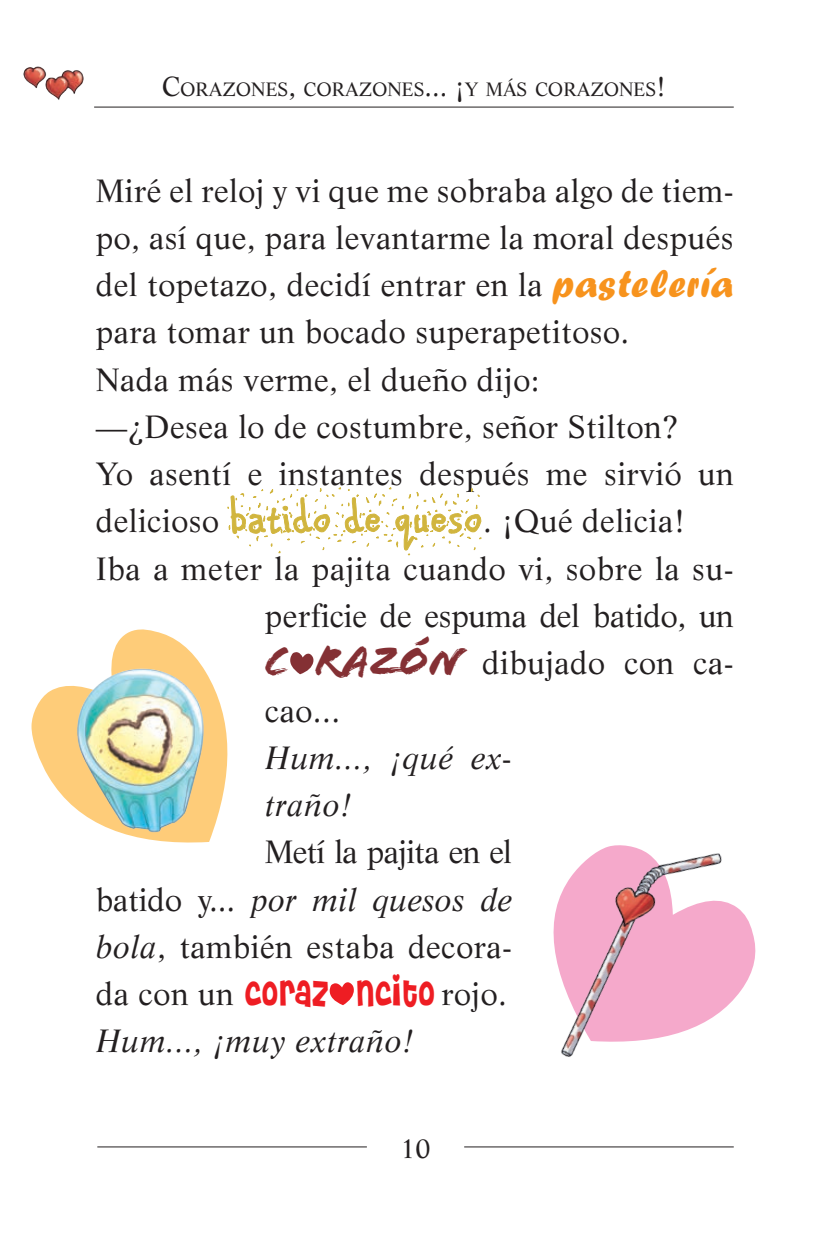
<style>
.page{position:relative;width:829px;height:1243px;background:#fff}
.page>*{position:absolute;margin:0;border:0;box-sizing:border-box;transform-origin:0 0}
.t1{font:31.5px/47.2px "Life LT Std";letter-spacing:.015em;color:#231f20}
.t2{font:31.5px "Life LT Std";letter-spacing:-.01em;color:#231f20}
.t3{font:italic 31.5px/47.2px "Life LT Std";letter-spacing:.015em;color:#231f20}
.t4{font:27px "Life LT Std";color:#231f20}
.t5{font:18.9px "Life LT Std";color:#231f20}
.s1{font-size:27px}
.s2{font-family:"Forte MT Std";font-size:40.5px;color:#f7931d}
.s3{font-family:"Chipper Std";font-size:54px;color:#d1b53e}
.s4{font-family:"Flood";font-size:45px;color:#843034}
.s5{font-style:italic}
.s6{font-family:"Cheri";font-size:36px;color:#ee1d23}
</style>
<div class="page">
<svg style="left:290px;top:652px;width:24px;height:22px"></svg>
<svg style="left:330px;top:982px;width:24px;height:23px"></svg>
<img style="left:23px;top:66px;width:61px;height:34px">
<img style="left:31px;top:629px;width:197px;height:214px">
<img style="left:553px;top:845px;width:203px;height:212px">
<hr style="left:94px;top:107px;width:639px;height:1px;background:#231f20">
<hr style="left:97px;top:1146px;width:270px;height:1px;background:#231f20">
<hr style="left:464px;top:1146px;width:269px;height:1px;background:#231f20">
<p class="t5" style="left:162px;top:77px;width:506px"><span class="s1">C</span>ORAZONES<span class="s1">,</span> CORAZONES<span class="s1">... ¡</span>Y MÁS CORAZONES<span class="s1">!</span></p>
<p class="t1" style="left:96px;top:167px;width:639px">Miré el reloj y vi que me sobraba algo de tiem-</p>
<p class="t1" style="left:96px;top:214px;width:639px">po, así que, para levantarme la moral después</p>
<p class="t1" style="left:96px;top:261px;width:639px">del topetazo, decidí entrar en la <span class="s2">pastelería</span></p>
<p class="t1" style="left:96px;top:308px;width:535px">para tomar un bocado superapetitoso.</p>
<p class="t1" style="left:96px;top:356px;width:445px">Nada más verme, el dueño dijo:</p>
<p class="t1" style="left:96px;top:403px;width:584px">—¿Desea lo de costumbre, señor Stilton?</p>
<p class="t1" style="left:96px;top:450px;width:639px">Yo asentí e instantes después me sirvió un</p>
<p class="t1" style="left:96px;top:497px;width:591px">delicioso <span class="s3">BATIDO DE QUESO</span>. ¡Qué delicia!</p>
<p class="t1" style="left:96px;top:545px;width:639px">Iba a meter la pajita cuando vi, sobre la su-</p>
<p class="t2" style="left:265px;top:596px;width:470px">perficie de espuma del batido, un</p>
<p class="t1" style="left:265px;top:639px;width:470px"><span class="s4">C RAZÓN</span> dibujado con ca-</p>
<p class="t1" style="left:265px;top:686px;width:77px">cao...</p>
<p class="t3" style="left:265px;top:734px;width:249px">Hum..., ¡qué ex&shy;traño!</p>
<p class="t1" style="left:96px;top:828px;width:418px;text-indent:169px">Metí la pajita en el batido y... <span class="s5">por mil quesos de bola</span>, también estaba decora&shy;da con un <span class="s6">CORAZ NCITO</span> rojo.<br><span class="s5">Hum..., ¡muy extraño!</span></p>
<p class="t4" style="left:400px;top:1131px;width:32px">10</p>
</div>
